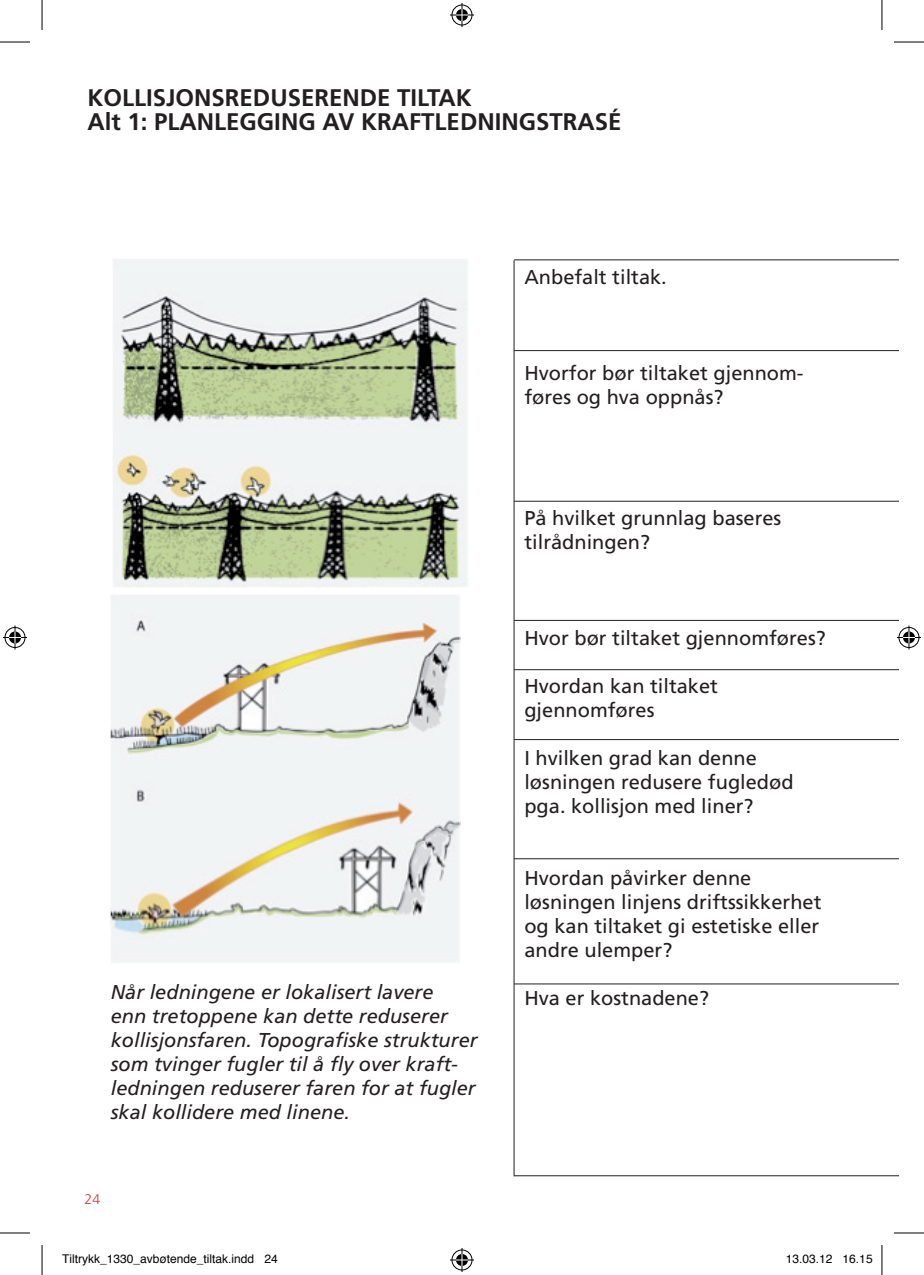
<style>
.page{position:relative;width:924px;height:1275px;background:#fff}
.page>*{position:absolute;margin:0;border:0;box-sizing:border-box;transform-origin:0 0}
.t1{font:700 24px/24px "Frutiger";color:#231f20}
.t2{font:20px/24px "Frutiger";color:#231f20}
.t3{font:italic 20px/24px "Frutiger";color:#231f20}
.t4{font:300 14px "Frutiger";color:#db353b}
.t5{font:12px "Helvetica";color:#000}
</style>
<div class="page">
<hr style="left:513px;top:260px;width:1px;height:916px;background:#231f20">
<img style="left:113px;top:259px;width:355px;height:328px">
<img style="left:110px;top:595px;width:350px;height:368px">
<hr style="left:514px;top:350px;width:384px;height:1px;background:#231f20">
<hr style="left:514px;top:501px;width:384px;height:1px;background:#231f20">
<hr style="left:514px;top:620px;width:384px;height:1px;background:#231f20">
<hr style="left:514px;top:669px;width:384px;height:1px;background:#231f20">
<hr style="left:514px;top:739px;width:384px;height:1px;background:#231f20">
<hr style="left:514px;top:858px;width:384px;height:1px;background:#231f20">
<hr style="left:514px;top:983px;width:384px;height:1px;background:#231f20">
<hr style="left:514px;top:1175px;width:384px;height:1px;background:#231f20">
<hr style="left:514px;top:259px;width:384px;height:1px;background:#231f20">
<hr style="left:0;top:42px;width:30px;height:1px;background:#000">
<hr style="left:893px;top:42px;width:30px;height:1px;background:#000">
<hr style="left:0;top:1232px;width:30px;height:1px;background:#000">
<hr style="left:893px;top:1232px;width:30px;height:1px;background:#000">
<hr style="left:42px;top:0;width:1px;height:30px;background:#000">
<hr style="left:42px;top:1245px;width:1px;height:30px;background:#000">
<hr style="left:881px;top:0;width:1px;height:30px;background:#000">
<hr style="left:881px;top:1245px;width:1px;height:30px;background:#000">
<svg style="left:450px;top:3px;width:24px;height:24px"></svg>
<svg style="left:450px;top:1248px;width:24px;height:24px"></svg>
<svg style="left:3px;top:625px;width:24px;height:24px"></svg>
<svg style="left:897px;top:625px;width:23px;height:24px"></svg>
<p class="t1" style="left:87px;top:86px;width:535px">KOLLISJONSREDUSERENDE TILTAK<br>Alt 1: PLANLEGGING AV KRAFTLEDNINGSTRASÉ</p>
<p class="t2" style="left:524px;top:265px;width:144px">Anbefalt tiltak.</p>
<p class="t2" style="left:524px;top:361px;width:280px">Hvorfor bør tiltaket gjennom&shy;føres og hva oppnås?</p>
<p class="t2" style="left:524px;top:505px;width:258px">På hvilket grunnlag baseres tilrådningen?</p>
<p class="t2" style="left:524px;top:625px;width:303px">Hvor bør tiltaket gjennomføres?</p>
<p class="t2" style="left:524px;top:673px;width:195px">Hvordan kan tiltaket gjennomføres</p>
<p class="t2" style="left:524px;top:745px;width:270px">I hvilken grad kan denne løsningen redusere fugledød pga. kollisjon med liner?</p>
<p class="t2" style="left:524px;top:865px;width:298px">Hvordan påvirker denne løsningen linjens driftssikkerhet og kan tiltaket gi estetiske eller andre ulemper?</p>
<p class="t3" style="left:111px;top:980px;width:324px">Når ledningene er lokalisert lavere</p>
<p class="t2" style="left:524px;top:985px;width:186px">Hva er kostnadene?</p>
<p class="t3" style="left:111px;top:1004px;width:368px">enn tretoppene kan dette reduserer kollisjonsfaren. Topografiske strukturer som tvinger fugler til å fly over kraft&shy;ledningen reduserer faren for at fugler skal kollidere med linene.</p>
<p class="t4" style="left:85px;top:1191px;width:17px">24</p>
<p class="t5" style="left:62px;top:1249px;width:217px">Tiltrykk_1330_avbøtende_tiltak.indd 24</p>
<p class="t5" style="left:785px;top:1249px;width:88px">13.03.12 16.15</p>
</div>
